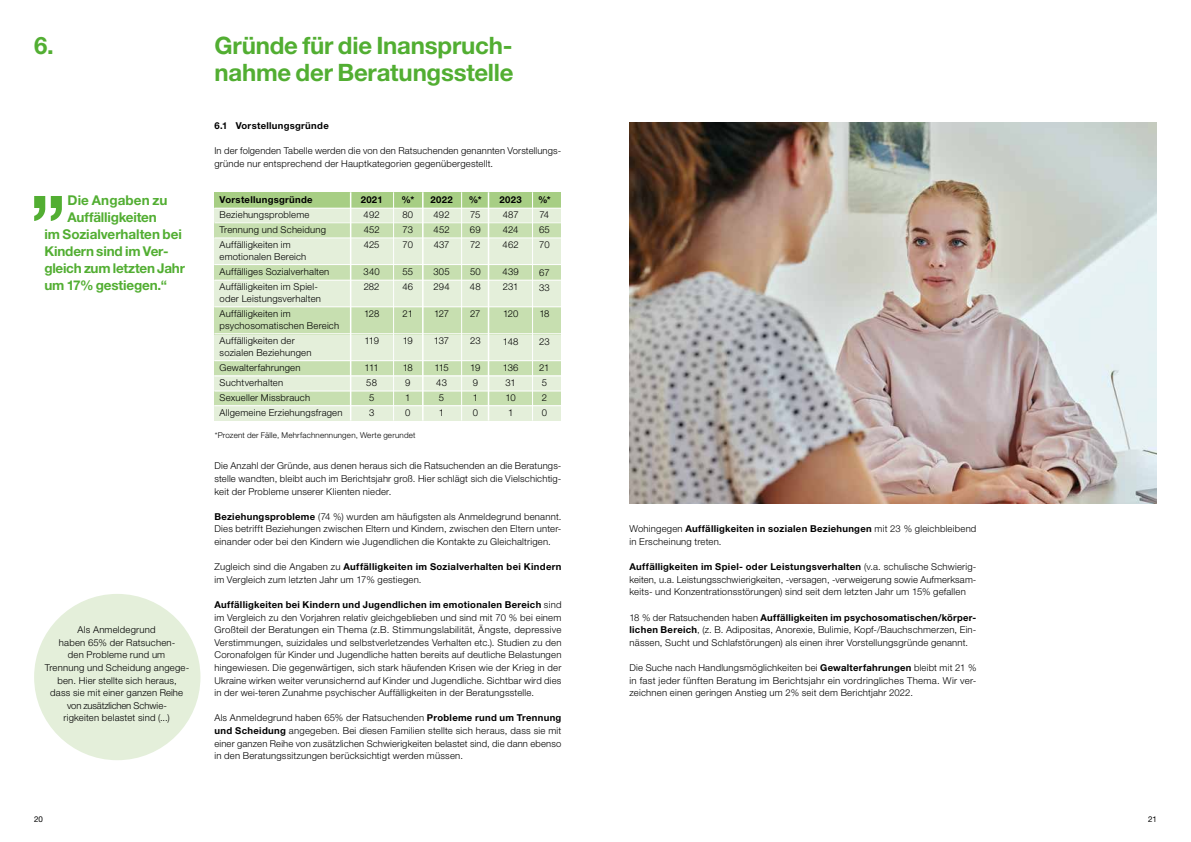
<style>
.page{position:relative;width:1191px;height:842px;background:#fff}
.page>*{position:absolute;margin:0;border:0;box-sizing:border-box;transform-origin:0 0}
.t1{font:700 24px/27px "Helvetica Neue LT Std";letter-spacing:-.01em;color:#52ae32}
.t2{font:700 13.5px "Helvetica Neue LT Std";letter-spacing:-.015em;color:#52ae32}
.t3{font:700 13.5px "Helvetica Neue LT Std";letter-spacing:.01em;color:#52ae32}
.t4{font:300 9.5px/15px "Helvetica Neue LT Std";letter-spacing:.02em;color:#000}
.t5{font:700 9.5px "Helvetica Neue LT Std";letter-spacing:.03em;color:#000}
.t6{font:300 8px "Helvetica Neue LT Std";letter-spacing:.025em;color:#000}
.t7{font:8px "Helvetica Neue LT Std";color:#000}
.s1{font-weight:700}
</style>
<div class="page">
<div style="left:214px;top:192px;width:347px;height:16px;background:#a7ce84"></div>
<div style="left:214px;top:208px;width:347px;height:15px;background:#e4efda"></div>
<div style="left:214px;top:238px;width:347px;height:27px;background:#e4efda"></div>
<div style="left:214px;top:334px;width:347px;height:27px;background:#e4efda"></div>
<div style="left:214px;top:223px;width:347px;height:15px;background:#c7dfb0"></div>
<div style="left:214px;top:307px;width:347px;height:27px;background:#c7dfb0"></div>
<div style="left:214px;top:265px;width:347px;height:15px;background:#c7dfb0"></div>
<div style="left:214px;top:361px;width:347px;height:16px;background:#c7dfb0"></div>
<div style="left:214px;top:391px;width:347px;height:15px;background:#c7dfb0"></div>
<div style="left:214px;top:280px;width:347px;height:27px;background:#e4efda"></div>
<div style="left:214px;top:376px;width:347px;height:15px;background:#e4efda"></div>
<div style="left:214px;top:405px;width:347px;height:16px;background:#e4efda"></div>
<hr style="left:214px;top:208px;width:347px;height:1px;background:#fff">
<hr style="left:214px;top:222px;width:347px;height:1px;background:#fff">
<hr style="left:214px;top:238px;width:347px;height:1px;background:#fff">
<hr style="left:214px;top:264px;width:347px;height:1px;background:#fff">
<hr style="left:214px;top:280px;width:347px;height:1px;background:#fff">
<hr style="left:214px;top:307px;width:347px;height:1px;background:#fff">
<hr style="left:214px;top:333px;width:347px;height:1px;background:#fff">
<hr style="left:214px;top:360px;width:347px;height:1px;background:#fff">
<hr style="left:214px;top:376px;width:347px;height:1px;background:#fff">
<hr style="left:214px;top:391px;width:347px;height:1px;background:#fff">
<hr style="left:214px;top:405px;width:347px;height:1px;background:#fff">
<hr style="left:461px;top:192px;width:1px;height:229px;background:#fff">
<hr style="left:532px;top:192px;width:1px;height:229px;background:#fff">
<hr style="left:393px;top:192px;width:1px;height:229px;background:#fff">
<hr style="left:350px;top:192px;width:1px;height:229px;background:#fff">
<hr style="left:422px;top:192px;width:1px;height:229px;background:#fff">
<hr style="left:488px;top:192px;width:1px;height:229px;background:#fff">
<div style="left:34px;top:594px;width:166px;height:166px;background:#e4efda;border-radius:50%"></div>
<svg style="left:34px;top:196px;width:28px;height:25px"></svg>
<img style="left:629px;top:122px;width:528px;height:382px">
<h1 class="t1" style="left:34px;top:31px;width:21px">6.</h1>
<h2 class="t3" style="left:68px;top:192px;width:102px">Die Angaben zu</h2>
<h2 class="t2" style="left:68px;top:209px;width:91px">Auffälligkeiten</h2>
<h2 class="t2" style="left:44px;top:226px;width:139px">im Sozialverhalten bei</h2>
<h2 class="t2" style="left:44px;top:243px;width:126px">Kindern sind im Ver-</h2>
<h2 class="t2" style="left:44px;top:260px;width:142px">gleich zum letzten Jahr</h2>
<h2 class="t2" style="left:44px;top:277px;width:124px">um 17% gestiegen.“</h2>
<p class="t4" style="left:45px;top:623px;width:146px;line-height:12.6px;text-align:center">Als Anmeldegrund<br>haben 65% der Ratsuchen-<br>den Probleme rund um<br>Trennung und Scheidung angege&shy;ben. Hier stellte sich heraus,<br>dass sie mit einer ganzen Reihe von zusätzlichen Schwie-<br>rigkeiten belastet sind (...)</p>
<h1 class="t1" style="left:214px;top:31px;width:301px">Gründe für die Inanspruch&shy;nahme der Beratungsstelle</h1>
<p class="t5" style="left:214px;top:120px;width:116px">6.1 Vorstellungsgründe</p>
<p class="t4" style="left:214px;top:144px;width:348px;line-height:12.6px">In der folgenden Tabelle werden die von den Ratsuchenden genannten Vorstellungs&shy;gründe nur entsprechend der Hauptkategorien gegenübergestellt.</p>
<p class="t5" style="left:220px;top:194px;width:95px">Vorstellungsgründe</p>
<p class="t4" style="left:220px;top:207px;width:108px">Beziehungsprobleme<br>Trennung und Scheidung<br>Auffälligkeiten im</p>
<p class="t4" style="left:220px;top:249px;width:111px">emotionalen Bereich<br>Auffälliges Sozialverhalten<br>Auffälligkeiten im Spiel-</p>
<p class="t4" style="left:220px;top:291px;width:103px">oder Leistungsverhalten<br>Auffälligkeiten im</p>
<p class="t4" style="left:220px;top:318px;width:121px">psychosomatischen Bereich<br>Auffälligkeiten der</p>
<p class="t4" style="left:220px;top:345px;width:124px">sozialen Beziehungen<br>Gewalterfahrungen<br>Suchtverhalten<br>Sexueller Missbrauch<br>Allgemeine Erziehungsfragen</p>
<p class="t5" style="left:361px;top:194px;width:23px">2021</p>
<p class="t4" style="left:363px;top:207px;width:18px;text-align:justify">492<br>452<br>425</p>
<p class="t4" style="left:363px;top:264px;width:18px">340<br>282</p>
<p class="t4" style="left:364px;top:306px;width:17px">128</p>
<p class="t4" style="left:364px;top:333px;width:16px">119</p>
<p class="t4" style="left:364px;top:360px;width:16px">111<br>58<br>5<br>3</p>
<p class="t5" style="left:401px;top:194px;width:14px">%*</p>
<p class="t4" style="left:402px;top:207px;width:12px;text-align:justify">80<br>73<br>70</p>
<p class="t4" style="left:402px;top:264px;width:12px">55<br>46</p>
<p class="t4" style="left:403px;top:306px;width:12px">21</p>
<p class="t4" style="left:403px;top:333px;width:12px">19</p>
<p class="t4" style="left:403px;top:360px;width:12px">18<br>9<br>1<br>0</p>
<p class="t6" style="left:215px;top:430px;width:202px">*Prozent der Fälle, Mehrfachnennungen, Werte gerundet</p>
<p class="t5" style="left:430px;top:194px;width:24px">2022</p>
<p class="t4" style="left:433px;top:207px;width:18px;text-align:justify">492<br>452<br>437</p>
<p class="t4" style="left:433px;top:264px;width:18px">305<br>294</p>
<p class="t4" style="left:434px;top:306px;width:17px">127</p>
<p class="t4" style="left:434px;top:333px;width:17px">137</p>
<p class="t4" style="left:434px;top:360px;width:16px">115<br>43<br>5<br>1</p>
<p class="t5" style="left:469px;top:194px;width:14px">%*</p>
<p class="t4" style="left:470px;top:207px;width:12px;text-align:justify">75<br>69<br>72</p>
<p class="t4" style="left:470px;top:264px;width:12px">50<br>48</p>
<p class="t4" style="left:470px;top:306px;width:12px">27</p>
<p class="t4" style="left:470px;top:333px;width:12px">23</p>
<p class="t4" style="left:470px;top:360px;width:12px">19<br>9<br>1<br>0</p>
<p class="t5" style="left:499px;top:194px;width:24px">2023</p>
<p class="t4" style="left:502px;top:207px;width:18px;text-align:justify">487<br>424<br>462</p>
<p class="t4" style="left:502px;top:264px;width:18px">439<br>231</p>
<p class="t4" style="left:503px;top:306px;width:17px">120</p>
<p class="t4" style="left:503px;top:334px;width:17px">148</p>
<p class="t4" style="left:503px;top:360px;width:17px">136<br>31<br>10<br>1</p>
<p class="t5" style="left:538px;top:194px;width:14px">%*</p>
<p class="t4" style="left:539px;top:207px;width:12px;text-align:justify">74<br>65<br>70</p>
<p class="t4" style="left:539px;top:265px;width:12px">67<br>33</p>
<p class="t4" style="left:539px;top:306px;width:12px">18</p>
<p class="t4" style="left:539px;top:334px;width:12px">23</p>
<p class="t4" style="left:539px;top:360px;width:12px">21<br>5<br>2<br>0</p>
<p class="t4" style="left:214px;top:459px;width:348px;line-height:12.6px;text-align:justify">Die Anzahl der Gründe, aus denen heraus sich die Ratsuchenden an die Beratungs&shy;stelle wandten, bleibt auch im Berichtsjahr groß. Hier schlägt sich die Vielschichtig&shy;keit der Probleme unserer Klienten nieder.</p>
<p class="t4" style="left:214px;top:510px;width:348px;line-height:12.6px;text-align:justify"><span class="s1">Beziehungsprobleme</span> (74 %) wurden am häufigsten als Anmeldegrund benannt.<br>Dies betrifft Beziehungen zwischen Eltern und Kindern, zwischen den Eltern unter&shy;einander oder bei den Kindern wie Jugendlichen die Kontakte zu Gleichaltrigen.</p>
<p class="t4" style="left:214px;top:560px;width:348px;line-height:12.6px">Zugleich sind die Angaben zu <span class="s1">Auffälligkeiten im Sozialverhalten bei Kindern </span>im Vergleich zum letzten Jahr um 17% gestiegen.</p>
<p class="t4" style="left:214px;top:598px;width:348px;line-height:12.6px;text-align:justify"><span class="s1">Auffälligkeiten bei Kindern und Jugendlichen im emotionalen Bereich</span> sind im Vergleich zu den Vorjahren relativ gleichgeblieben und sind mit 70 % bei einem Großteil der Beratungen ein Thema (z.B. Stimmungslabilität, Ängste, depressive Verstimmungen, suizidales und selbstverletzendes Verhalten etc.). Studien zu den Coronafolgen für Kinder und Jugendliche hatten bereits auf deutliche Belastungen hingewiesen. Die gegenwärtigen, sich stark häufenden Krisen wie der Krieg in der Ukraine wirken weiter verunsichernd auf Kinder und Jugendliche. Sichtbar wird dies in der wei-teren Zunahme psychischer Auffälligkeiten in der Beratungsstelle.</p>
<p class="t4" style="left:214px;top:711px;width:348px;line-height:12.6px;text-align:justify">Als Anmeldegrund haben 65% der Ratsuchenden <span class="s1">Probleme rund um Trennung und Scheidung</span> angegeben. Bei diesen Familien stellte sich heraus, dass sie mit einer ganzen Reihe von zusätzlichen Schwierigkeiten belastet sind, die dann ebenso in den Beratungssitzungen berücksichtigt werden müssen.</p>
<p class="t4" style="left:629px;top:522px;width:348px;line-height:12.6px">Wohingegen <span class="s1">Auffälligkeiten in sozialen Beziehungen</span> mit 23 % gleichbleibend in Erscheinung treten.</p>
<p class="t4" style="left:629px;top:560px;width:348px;line-height:12.6px;text-align:justify"><span class="s1">Auffälligkeiten im Spiel- oder Leistungsverhalten</span> (v.a. schulische Schwierig&shy;keiten, u.a. Leistungsschwierigkeiten, -versagen, -verweigerung sowie Aufmerksam&shy;keits- und Konzentrationsstörungen) sind seit dem letzten Jahr um 15% gefallen</p>
<p class="t4" style="left:629px;top:611px;width:348px;line-height:12.6px;text-align:justify">18 % der Ratsuchenden haben <span class="s1">Auffälligkeiten im psychosomatischen/körper&shy;lichen Bereich</span>, (z. B. Adipositas, Anorexie, Bulimie, Kopf-/Bauchschmerzen, Ein&shy;nässen, Sucht und Schlafstörungen) als einen ihrer Vorstellungsgründe genannt.</p>
<p class="t4" style="left:629px;top:661px;width:348px;line-height:12.6px;text-align:justify">Die Suche nach Handlungsmöglichkeiten bei <span class="s1">Gewalterfahrungen</span> bleibt mit 21 % in fast jeder fünften Beratung im Berichtsjahr ein vordringliches Thema. Wir ver&shy;zeichnen einen geringen Anstieg um 2% seit dem Berichtjahr 2022.</p>
<p class="t7" style="left:34px;top:815px;width:11px">20</p>
<p class="t7" style="left:1148px;top:815px;width:10px">21</p>
</div>
